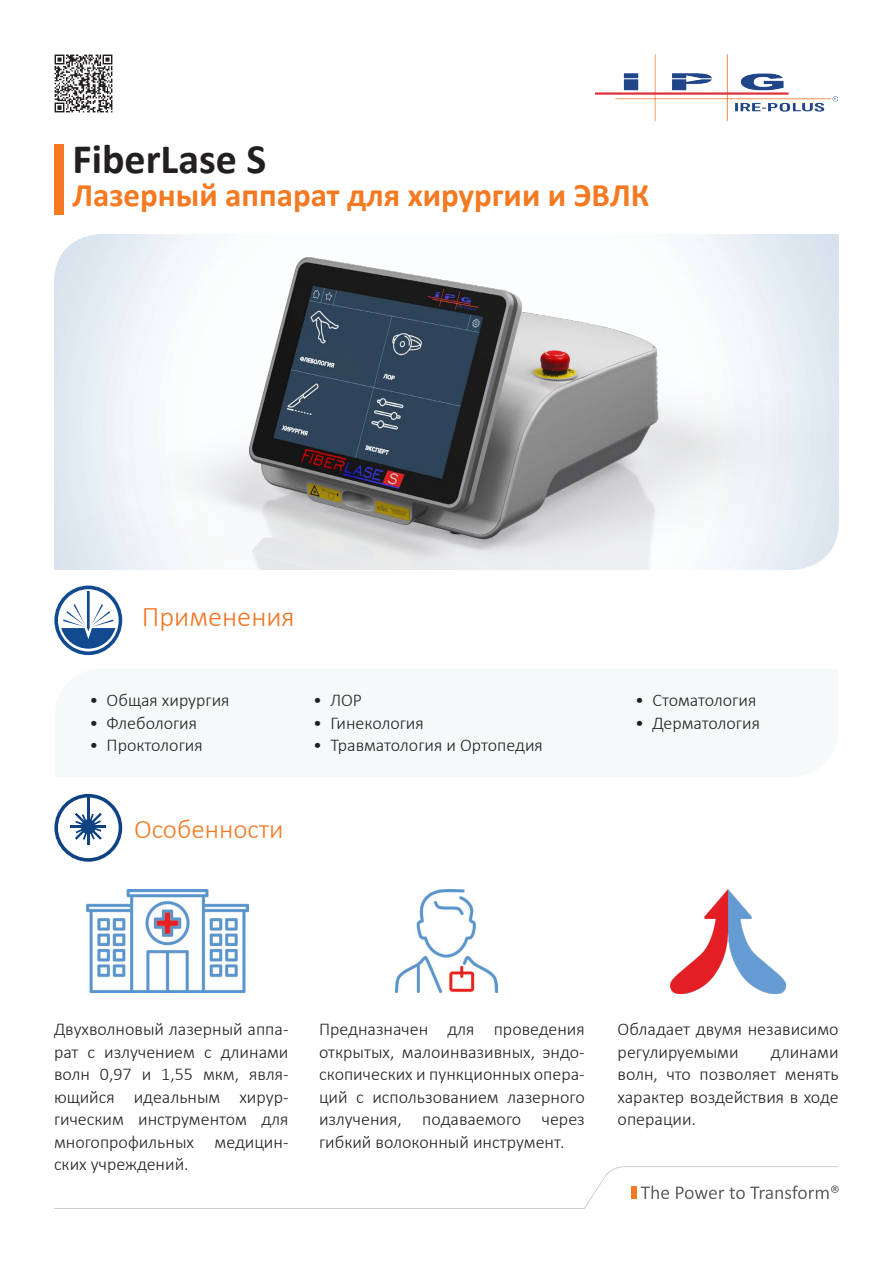
<style>
.page{position:relative;width:893px;height:1263px;background:#fff}
.page>*{position:absolute;margin:0;border:0;box-sizing:border-box;transform-origin:0 0}
.t1{font:700 42px "Calibri";color:#231f20}
.t2{font:700 33px "Calibri";color:#f47921}
.t3{font:300 28.5px "Calibri";color:#f37522}
.t4{font:300 27px "Calibri";color:#f47921}
.t5{font:300 18px/22.5px "Calibri";color:#231f20;text-align:justify}
</style>
<div class="page">
<img style="left:54px;top:234px;width:785px;height:336px">
<img style="left:595px;top:54px;width:243px;height:66px">
<div style="left:54px;top:145px;width:10px;height:70px;background:#f47921"></div>
<svg style="left:54px;top:1166px;width:785px;height:43px"></svg>
<img style="left:54px;top:54px;width:59px;height:59px">
<svg style="left:54px;top:794px;width:68px;height:68px"></svg>
<div style="left:81px;top:819px;width:15px;height:15px;background:#0f4282;border-radius:50%"></div>
<hr style="left:87px;top:796px;width:3px;height:30px;background:#0f4282">
<svg style="left:54px;top:586px;width:68px;height:69px"></svg>
<img style="left:395px;top:889px;width:102px;height:104px">
<img style="left:87px;top:889px;width:162px;height:104px">
<img style="left:670px;top:889px;width:116px;height:105px">
<p class="t1" style="left:72px;top:132px;width:195px">FiberLase S</p>
<p class="t2" style="left:72px;top:174px;width:578px">Лазерный аппарат для хирургии и ЭВЛК</p>
<p class="t3" style="left:142px;top:599px;width:154px">Применения</p>
<p class="t5" style="left:90px;top:689px;width:142px">• Общая хирургия</p>
<p class="t5" style="left:90px;top:711px;width:109px">• Флебология</p>
<p class="t5" style="left:90px;top:734px;width:115px">• Проктология</p>
<p class="t5" style="left:313px;top:689px;width:50px">• ЛОР</p>
<p class="t5" style="left:313px;top:711px;width:112px">• Гинекология</p>
<p class="t5" style="left:313px;top:734px;width:231px">• Травматология и Ортопедия</p>
<p class="t4" style="left:134px;top:812px;width:151px">Особенности</p>
<p class="t5" style="left:635px;top:689px;width:123px">• Стоматология</p>
<p class="t5" style="left:635px;top:711px;width:126px">• Дерматология</p>
<p class="t5" style="left:54px;top:1018px;width:236px">Двухволновый лазерный аппа&shy;рат с излучением с длинами волн 0,97 и 1,55 мкм, явля&shy;ющийся идеальным хирур&shy;гическим инструментом для многопрофильных медицин&shy;ских учреждений.</p>
<p class="t5" style="left:319px;top:1018px;width:267px">Предназначен для проведения открытых, малоинвазивных, эндо&shy;скопических и пункционных опера&shy;ций с использованием лазерного излучения, подаваемого через гибкий волоконный инструмент.</p>
<p class="t5" style="left:618px;top:1018px;width:222px">Обладает двумя независимо регулируемыми</p>
<p class="t5" style="left:618px;top:1040px;width:222px;text-indent:153px">длинами волн, что позволяет менять характер воздействия в ходе операции.</p>
</div>
